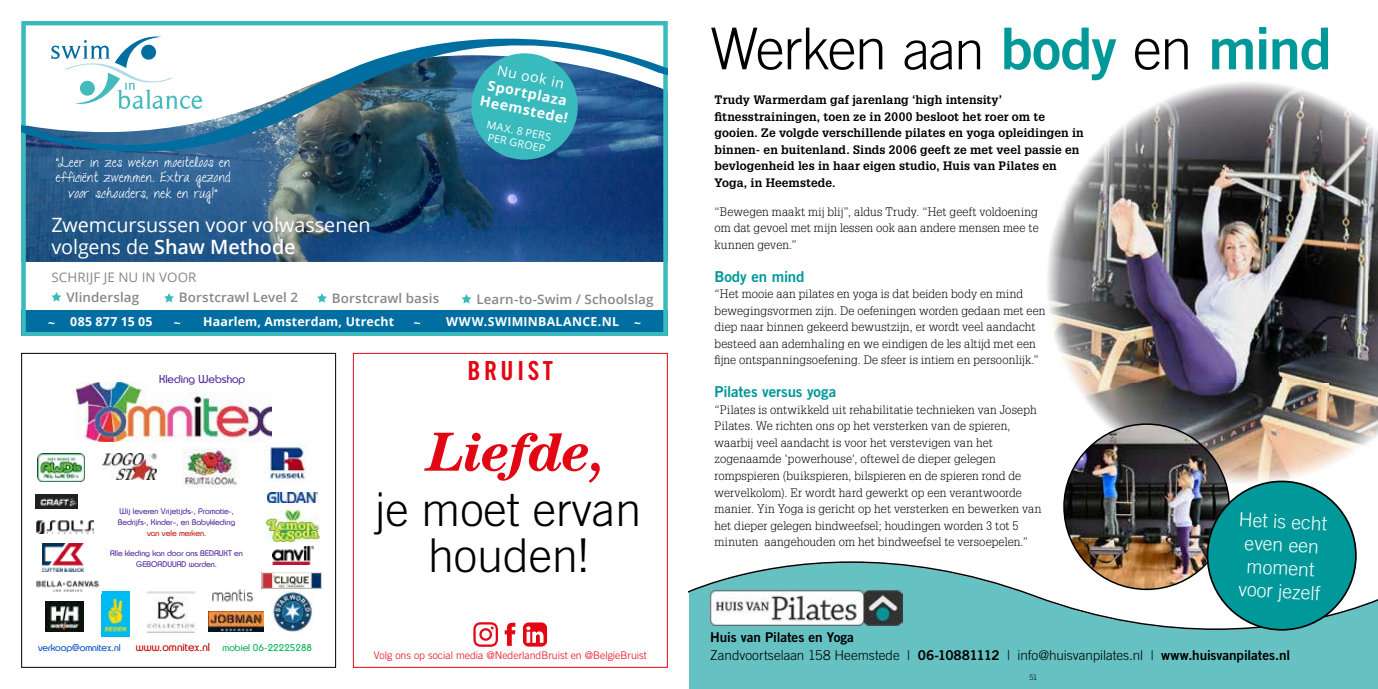
<style>
.page{position:relative;width:1378px;height:689px;background:#fff}
.page>*{position:absolute;margin:0;border:0;box-sizing:border-box;transform-origin:0 0}
.t1{font:300 57.75px "Trade Gothic LT Std";letter-spacing:-.025em;color:#000}
.t2{font:italic 700 55.2px "Century LT";letter-spacing:-.02em;color:#e30613}
.t3{font:300 46.5px/45.9px "Trade Gothic LT Std";color:#000;text-align:center}
.t4{font:26.25px "Trade Gothic LT Std Bd Cn 20";letter-spacing:.13em;color:#e30613}
.t5{font:19.8px/22.8px "Open Sans";letter-spacing:-.005em;color:#fff}
.t6{font:300 19.35px/23.2px "Trade Gothic LT Std";color:#fff;text-align:center}
.t7{font:15px "Trade Gothic LT Std Bd 2";letter-spacing:-.01em;color:#009899}
.t8{font:700 13.95px/16.8px "Open Sans";color:#fff;text-align:center}
.t9{font:13.95px "Open Sans";color:#fff}
.t10{font:13.65px/15.1px "Talkingtothe Moon";letter-spacing:.02em;color:#fff;text-align:center}
.t11{font:300 13.5px "Trade Gothic LT Std";letter-spacing:-.005em;color:#000}
.t12{font:13.5px "Trade Gothic LT Std Bd 2";letter-spacing:-.005em;color:#000}
.t13{font:600 13.2px "Open Sans";letter-spacing:.005em;color:#878787}
.t14{font:13.2px "Open Sans";letter-spacing:.005em;color:#878787}
.t15{font:700 12.3px "Open Sans";letter-spacing:.015em;color:#fff}
.t16{font:700 12.3px "Open Sans";letter-spacing:.035em;color:#fff}
.t17{font:300 12px/16.5px "Glypha LT Std";letter-spacing:.005em;color:#000}
.t18{font:700 12px/16.5px "Glypha LT Std";letter-spacing:.005em;color:#000}
.t19{font:10.65px/12.1px "Open Sans";color:#fff;text-align:center}
.t20{font:300 10.5px "Trade Gothic LT Std";color:#e30613}
.t21{font:10.5px "Belgium";color:#4d269a}
.t22{font:10.5px "Belgium";color:#c00000}
.t23{font:9px "Belgium";letter-spacing:-.005em;color:#004dc0}
.t24{font:9px "Belgium";letter-spacing:.005em;color:#00b050}
.t25{font:7.5px/11.1px "Belgium";letter-spacing:-.005em;color:#4d269a;text-align:center}
.t26{font:300 7.5px "Trade Gothic LT Std";color:#000}
.s1{font-weight:600}
.s2{color:#bd1503}
.s3{font-size:54.6px}
.s4{font-family:"Trade Gothic LT Std Bd 2";font-weight:400;color:#009899}
.s5{font-family:"Trade Gothic LT Std Bd 2";font-weight:400}
</style>
<div class="page">
<img style="left:77px;top:382px;width:194px;height:59px">
<img style="left:183px;top:448px;width:55px;height:39px">
<img style="left:103px;top:453px;width:53px;height:26px">
<img style="left:146px;top:591px;width:50px;height:42px">
<img style="left:37px;top:453px;width:48px;height:29px">
<img style="left:264px;top:442px;width:43px;height:40px">
<img style="left:212px;top:589px;width:41px;height:13px">
<img style="left:46px;top:601px;width:38px;height:31px">
<img style="left:262px;top:572px;width:59px;height:16px">
<img style="left:36px;top:494px;width:41px;height:14px">
<img style="left:209px;top:612px;width:54px;height:20px">
<img style="left:42px;top:543px;width:42px;height:29px">
<img style="left:101px;top:591px;width:28px;height:45px">
<img style="left:272px;top:591px;width:41px;height:42px">
<img style="left:267px;top:510px;width:53px;height:31px">
<img style="left:36px;top:580px;width:64px;height:12px">
<img style="left:267px;top:492px;width:51px;height:10px">
<img style="left:272px;top:546px;width:41px;height:18px">
<img style="left:36px;top:520px;width:58px;height:13px">
<div style="left:21px;top:353px;width:315px;height:315px;border:1px solid #000"></div>
<div style="left:21px;top:310px;width:647px;height:26px;background:#006ea0"></div>
<svg style="left:174px;top:322px;width:6px;height:2px"></svg>
<svg style="left:414px;top:322px;width:6px;height:2px"></svg>
<svg style="left:634px;top:322px;width:6px;height:2px"></svg>
<svg style="left:48px;top:322px;width:6px;height:2px"></svg>
<img style="left:26px;top:154px;width:637px;height:108px">
<div style="left:21px;top:21px;width:647px;height:315px;border:4px solid #39babd"></div>
<svg style="left:51px;top:292px;width:10px;height:9px"></svg>
<svg style="left:317px;top:293px;width:10px;height:10px"></svg>
<img style="left:21px;top:27px;width:647px;height:127px">
<div style="left:471px;top:53px;width:107px;height:107px;background:#39babd;border-radius:50%"></div>
<svg style="left:164px;top:293px;width:10px;height:9px"></svg>
<svg style="left:461px;top:294px;width:10px;height:9px"></svg>
<div style="left:689px;top:630px;width:689px;height:59px;background:#66c1c2"></div>
<img style="left:1047px;top:82px;width:331px;height:404px">
<svg style="left:689px;top:561px;width:689px;height:69px;fill:#66c1c2"></svg>
<img style="left:709px;top:590px;width:193px;height:35px">
<img style="left:1064px;top:424px;width:165px;height:165px;border-radius:82px">
<div style="left:1207px;top:481px;width:149px;height:149px;background:#009899;border-radius:50%"></div>
<div style="left:353px;top:353px;width:315px;height:315px;border:1px solid #e30613"></div>
<svg style="left:505px;top:623px;width:10px;height:23px"></svg>
<svg style="left:473px;top:622px;width:25px;height:25px"></svg>
<svg style="left:523px;top:622px;width:24px;height:25px"></svg>
<p class="t10" style="left:56px;top:155px;width:176px">“Leer in zes weken moeiteloos en efficiënt zwemmen. Extra gezond voor schouders, nek en rug!”</p>
<h3 class="t5" style="left:51px;top:212px;width:321px">Zwemcursussen voor volwassenen volgens de <span class="s1">Shaw Methode</span></h3>
<p class="t9" style="left:499px;top:61px;width:70px;rotate:11deg">Nu ook in</p>
<p class="t8" style="left:485px;top:76px;width:91px;rotate:11deg">Sportplaza<br>Heemstede!</p>
<p class="t19" style="left:488px;top:118px;width:67px;rotate:12deg">MAX. 8 PERS<br>PER GROEP</p>
<p class="t14" style="left:51px;top:268px;width:147px">SCHRIJF JE NU IN VOOR</p>
<p class="t13" style="left:66px;top:288px;width:74px">Vlinderslag</p>
<p class="t13" style="left:332px;top:289px;width:109px">Borstcrawl basis</p>
<p class="t13" style="left:179px;top:289px;width:121px">Borstcrawl Level 2</p>
<p class="t13" style="left:476px;top:290px;width:179px">Learn-to-Swim / Schoolslag</p>
<p class="t16" style="left:70px;top:313px;width:84px">085 877 15 05</p>
<p class="t15" style="left:203px;top:313px;width:192px">Haarlem, Amsterdam, Utrecht</p>
<p class="t15" style="left:446px;top:313px;width:174px">WWW.SWIMINBALANCE.NL</p>
<p class="t21" style="left:159px;top:372px;width:88px">Kleding Webshop</p>
<p class="t25" style="left:118px;top:505px;width:119px">Wij leveren Vrijetijds-, Promotie-,<br>Bedrijfs-, Kinder–, en Babykleding <span class="s2">van vele merken</span>.</p>
<p class="t25" style="left:110px;top:547px;width:134px">Alle kleding kan door ons BEDRUKT en<br>GEBORDUURD worden.</p>
<p class="t23" style="left:38px;top:641px;width:84px">verkoop@omnitex.nl</p>
<p class="t22" style="left:136px;top:640px;width:76px">www.omnitex.nl</p>
<p class="t24" style="left:222px;top:641px;width:91px">mobiel 06-22225288</p>
<h3 class="t4" style="left:467px;top:355px;width:87px">BRUIST</h3>
<h2 class="t2" style="left:427px;top:420px;width:180px">Liefde,</h2>
<h3 class="t3" style="left:375px;top:486px;width:268px">je moet ervan houden!</h3>
<p class="t20" style="left:374px;top:649px;width:274px">Volg ons op social media @NederlandBruist en @BelgieBruist</p>
<h1 class="t1" style="left:710px;top:14px;width:623px">Werken <span class="s3">aan</span> <span class="s4">body</span> en <span class="s4">mind</span></h1>
<p class="t18" style="left:714px;top:91px;width:371px">Trudy Warmerdam gaf jarenlang ‘high intensity’ fitnesstrainingen, toen ze in 2000 besloot het roer om te gooien. Ze volgde verschillende pilates en yoga opleidingen in binnen- en buitenland. Sinds 2006 geeft ze met veel passie en bevlogenheid les in haar eigen studio, Huis van Pilates en Yoga, in Heemstede.</p>
<p class="t17" style="left:714px;top:204px;width:326px;text-align:justify">“Bewegen maakt mij blij”, aldus Trudy. “Het geeft voldoening om dat gevoel met mijn lessen ook aan andere mensen mee te kunnen geven.”</p>
<p class="t7" style="left:714px;top:267px;width:91px">Body en mind</p>
<p class="t17" style="left:714px;top:286px;width:333px">“Het mooie aan pilates en yoga is dat beiden body en mind bewegingsvormen zijn. De oefeningen worden gedaan met een diep naar binnen gekeerd bewustzijn, er wordt veel aandacht besteed aan ademhaling en we eindigen de les altijd met een fijne ontspanningsoefening. De sfeer is intiem en persoonlijk.”</p>
<p class="t7" style="left:714px;top:383px;width:123px">Pilates versus yoga</p>
<p class="t17" style="left:714px;top:402px;width:328px">“Pilates is ontwikkeld uit rehabilitatie technieken van Joseph Pilates. We richten ons op het versterken van de spieren, waarbij veel aandacht is voor het verstevigen van het zogenaamde 'powerhouse', oftewel de dieper gelegen rompspieren (buikspieren, bilspieren en de spieren rond de wervelkolom). Er wordt hard gewerkt op een verantwoorde manier. Yin Yoga is gericht op het versterken en bewerken van het dieper gelegen bindweefsel; houdingen worden 3 tot 5 minuten aangehouden om het bindweefsel te versoepelen.”</p>
<h3 class="t6" style="left:1239px;top:507px;width:90px;rotate:3deg">Het is echt even een moment voor jezelf</h3>
<p class="t12" style="left:710px;top:629px;width:145px">Huis van Pilates en Yoga</p>
<p class="t11" style="left:710px;top:647px;width:581px">Zandvoortselaan 158 Heemstede | <span class="s5">06-10881112</span> | info@huisvanpilates.nl | <span class="s5">www.huisvanpilates.nl</span></p>
<p class="t26" style="left:1029px;top:672px;width:9px">51</p>
</div>
